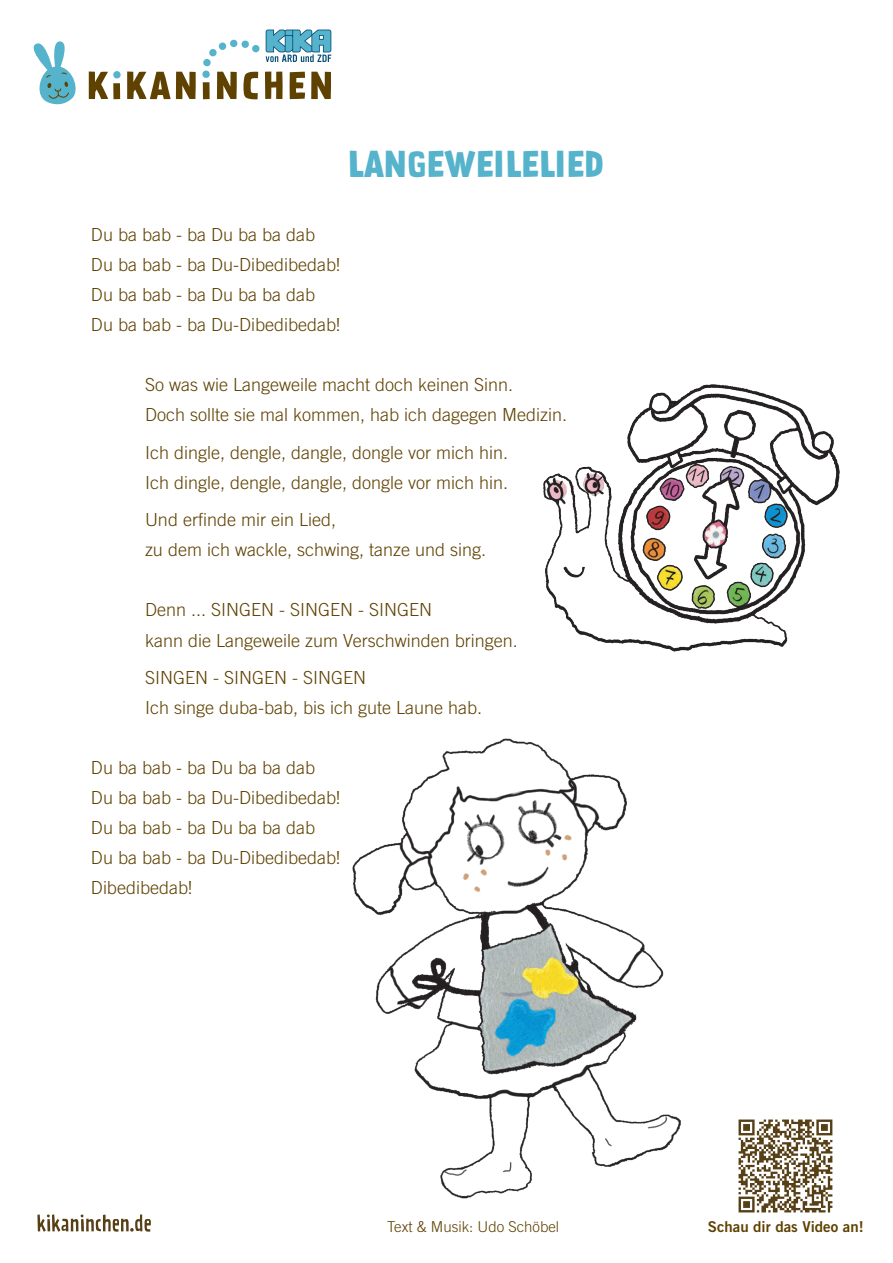
<style>
.page{position:relative;width:893px;height:1263px;background:#fff}
.page>*{position:absolute;margin:0;border:0;box-sizing:border-box;transform-origin:0 0}
.t1{font:700 33px "Prater Sans One";letter-spacing:.01em;color:#55b3cc}
.t2{font:300 18px/30px "Trade Gothic LT Std";color:#5f4100}
.t3{font:300 15px "Trade Gothic LT Std";color:#5f4100}
.t4{font:15px "Trade Gothic LT Std Bd 2";color:#5f4100}
</style>
<div class="page">
<img style="left:543px;top:384px;width:297px;height:268px">
<img style="left:352px;top:738px;width:329px;height:461px">
<img style="left:738px;top:1119px;width:95px;height:94px">
<svg style="left:33px;top:41px;width:43px;height:64px"></svg>
<svg style="left:89px;top:30px;width:242px;height:69px"></svg>
<svg style="left:37px;top:1214px;width:114px;height:18px"></svg>
<h1 class="t1" style="left:348px;top:143px;width:257px">LANGEWEILELIED</h1>
<p class="t2" style="left:91px;top:220px;width:251px">Du ba bab - ba Du ba ba dab<br>Du ba bab - ba Du-Dibedibedab!<br>Du ba bab - ba Du ba ba dab<br>Du ba bab - ba Du-Dibedibedab!</p>
<p class="t2" style="left:145px;top:370px;width:424px">So was wie Langeweile macht doch keinen Sinn.<br>Doch sollte sie mal kommen, hab ich dagegen Medizin.</p>
<p class="t2" style="left:145px;top:437px;width:365px">Ich dingle, dengle, dangle, dongle vor mich hin.<br>Ich dingle, dengle, dangle, dongle vor mich hin.</p>
<p class="t2" style="left:145px;top:505px;width:343px">Und erfinde mir ein Lied,<br>zu dem ich wackle, schwing, tanze und sing.</p>
<p class="t2" style="left:145px;top:595px;width:374px">Denn ... SINGEN - SINGEN - SINGEN<br>kann die Langeweile zum Verschwinden bringen.</p>
<p class="t2" style="left:145px;top:662px;width:339px">SINGEN - SINGEN - SINGEN<br>Ich singe duba-bab, bis ich gute Laune hab.</p>
<p class="t2" style="left:91px;top:752px;width:251px">Du ba bab - ba Du ba ba dab<br>Du ba bab - ba Du-Dibedibedab!<br>Du ba bab - ba Du ba ba dab<br>Du ba bab - ba Du-Dibedibedab!<br>Dibedibedab!</p>
<p class="t3" style="left:387px;top:1217px;width:173px">Text &amp; Musik: Udo Schöbel</p>
<p class="t4" style="left:708px;top:1217px;width:157px">Schau dir das Video an!</p>
</div>
